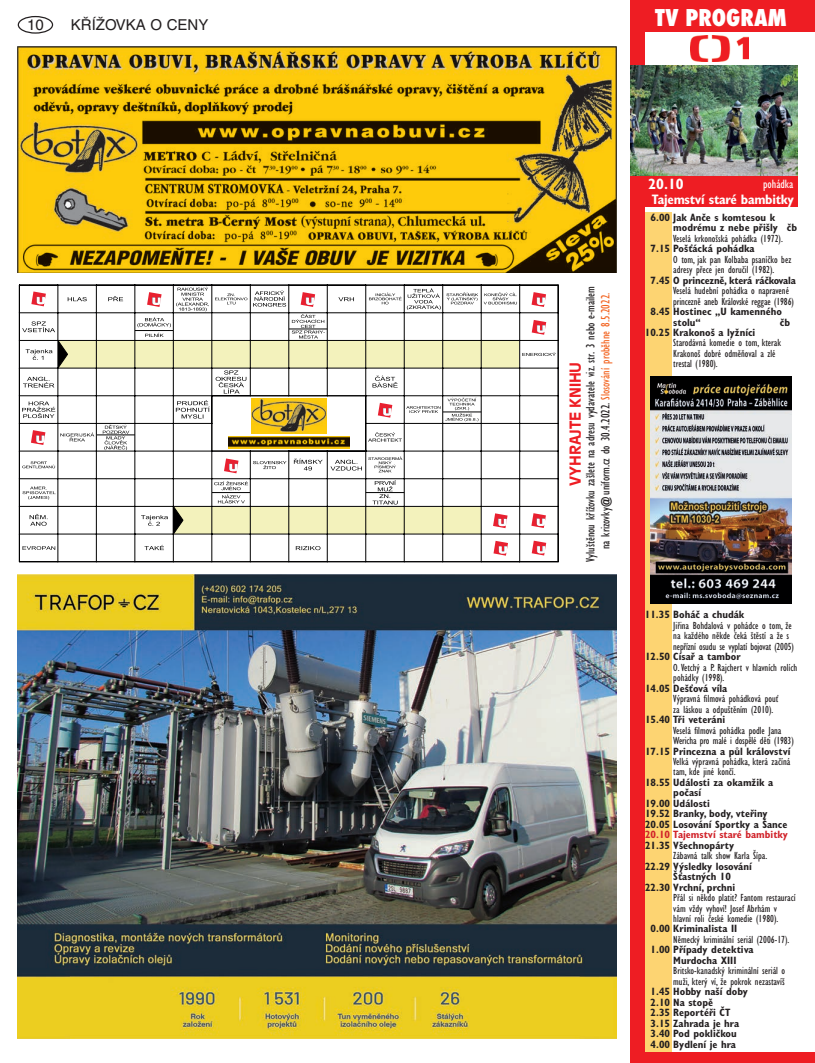
<style>
.page{position:relative;width:815px;height:1063px;background:#fff}
.page>*{position:absolute;margin:0;border:0;box-sizing:border-box;transform-origin:0 0}
.t1{font:800 condensed 22.5px "Futura";color:#fff}
.t2{font:15px "Helvetica CE";color:#231f20}
.t3{font:700 15px "Antique Olive CE";letter-spacing:-.01em;color:#ee1d23}
.t4{font:700 condensed 15px "Gill Sans CE";color:#fff}
.t5{font:700 condensed 13.75px "Gill Sans CE";letter-spacing:-.02em;color:#fff}
.t6{font:condensed 12.5px/15px "Gill Sans CE";color:#231f20;text-align:center}
.t7{font:condensed 12.5px "Gill Sans CE";color:#fff}
.t8{font:condensed 10.62px/10.5px "Gill Sans CE";color:#231f20}
.t9{font:700 condensed 10.62px/10.5px "Gill Sans CE";color:#231f20}
.t10{font:700 condensed 10.62px "Gill Sans CE";letter-spacing:-.02em;color:#231f20}
.t11{font:700 condensed 10.62px "Gill Sans CE";color:#d1232a}
.s1{color:#f36421}
</style>
<div class="page">
<div style="left:18px;top:16px;width:35px;height:18px;border:1px solid #231f20;border-radius:50%"></div>
<div style="left:631px;top:0;width:184px;height:32px;background:#ee1d23"></div>
<div style="left:631px;top:175px;width:166px;height:32px;background:#ee1d23"></div>
<img style="left:690px;top:35px;width:58px;height:27px">
<div style="left:631px;top:0;width:14px;height:1063px;background:#ee1d23"></div>
<div style="left:631px;top:1052px;width:184px;height:11px;background:#ee1d23"></div>
<div style="left:645px;top:213px;width:26px;height:839px;background:#fdd472"></div>
<img style="left:631px;top:66px;width:166px;height:109px">
<img style="left:18px;top:574px;width:599px;height:464px">
<img style="left:18px;top:46px;width:599px;height:227px">
<img style="left:650px;top:376px;width:142px;height:227px">
<hr style="left:96px;top:434px;width:39px;height:1px;background:#000001">
<div style="left:96px;top:340px;width:39px;height:28px;background:#f3f2bc"></div>
<hr style="left:96px;top:534px;width:39px;height:1px;background:#000001">
<hr style="left:96px;top:478px;width:39px;height:1px;background:#000001">
<hr style="left:96px;top:368px;width:39px;height:1px;background:#000001">
<hr style="left:96px;top:340px;width:39px;height:1px;background:#000001">
<hr style="left:96px;top:506px;width:39px;height:1px;background:#000001">
<hr style="left:96px;top:396px;width:39px;height:1px;background:#000001">
<hr style="left:96px;top:561px;width:39px;height:1px;background:#000001">
<hr style="left:96px;top:312px;width:39px;height:1px;background:#000001">
<hr style="left:96px;top:285px;width:39px;height:1px;background:#000001">
<hr style="left:96px;top:451px;width:39px;height:1px;background:#000001">
<hr style="left:96px;top:423px;width:39px;height:1px;background:#000001">
<svg style="left:19px;top:285px;width:78px;height:277px"></svg>
<svg style="left:103px;top:285px;width:456px;height:277px"></svg>
<img style="left:251px;top:398px;width:76px;height:36px">
<img style="left:229px;top:436px;width:121px;height:12px">
<h2 class="t2" style="left:27px;top:16px;width:18px">10</h2>
<h1 class="t1" style="left:655px;top:2px;width:133px">TV PROGRAM</h1>
<h2 class="t2" style="left:71px;top:16px;width:139px">KŘÍŽOVKA O CENY</h2>
<p class="t6" style="left:583px;top:562px;width:277px;rotate:-90deg">Vyluštěnou křížovku zašlete na adresu vydavatele viz. str. 3 nebo e-mailem na krizovky@uniform.cz do 30.4.2022. <span class="s1">Slosování proběhne 8.5.2022.</span></p>
<h2 class="t3" style="left:567px;top:486px;width:125px;rotate:-90deg">VYHRAJTE KNIHU</h2>
<h2 class="t4" style="left:648px;top:175px;width:37px">20.10</h2>
<p class="t5" style="left:652px;top:191px;width:144px">Tajemství staré bambitky</p>
<p class="t7" style="left:763px;top:176px;width:32px">pohádka</p>
<p class="t9" style="left:673px;top:212px;width:126px;text-indent:-23px">6.00 Jak Anče s komtesou k modrému z nebe přišly čb</p>
<p class="t8" style="left:673px;top:233px;width:111px">Veselá krkonošská pohádka (1972).</p>
<p class="t9" style="left:651px;top:243px;width:106px">7.15 Pošťácká pohádka</p>
<p class="t8" style="left:673px;top:254px;width:120px">O tom, jak pan Kolbaba psaníčko bez adresy přece jen doručil (1982).</p>
<p class="t10" style="left:651px;top:274px;width:147px">7.45 O princezně, která ráčkovala</p>
<p class="t8" style="left:673px;top:285px;width:122px">Veselá hudební pohádka o napravené princezně aneb Královské reggae (1986)</p>
<p class="t9" style="left:673px;top:306px;width:110px;text-indent:-23px">8.45 Hostinec „U kamenného stolu“</p>
<p class="t9" style="left:780px;top:317px;width:12px">čb</p>
<p class="t9" style="left:645px;top:327px;width:112px">10.25 Krakonoš a lyžníci</p>
<p class="t8" style="left:673px;top:338px;width:109px">Starodávná komedie o tom, kterak<br>Krakonoš dobré odměňoval a zlé trestal (1980).</p>
<p class="t9" style="left:645px;top:610px;width:101px">11.35 Boháč a chudák</p>
<p class="t8" style="left:673px;top:620px;width:122px">Jiřina Bohdalová v pohádce o tom, že na každého někde čeká štěstí a že s nepřízní osudu se vyplatí bojovat (2005)</p>
<p class="t9" style="left:645px;top:652px;width:97px">12.50 Císař a tambor</p>
<p class="t8" style="left:673px;top:662px;width:125px">O.Vetchý a P. Rajchert v hlavních rolích pohádky (1998).</p>
<p class="t9" style="left:645px;top:683px;width:84px">14.05 Dešťová víla</p>
<p class="t8" style="left:673px;top:693px;width:107px">Výpravná filmová pohádková pouť za láskou a odpuštěním (2010).</p>
<p class="t9" style="left:645px;top:714px;width:81px">15.40 Tři veteráni</p>
<p class="t8" style="left:673px;top:725px;width:122px">Veselá filmová pohádka podle Jana<br>Wericha pro malé i dospělé děti (1983)</p>
<p class="t9" style="left:645px;top:746px;width:147px">17.15 Princezna a půl království</p>
<p class="t8" style="left:673px;top:756px;width:119px">Velká výpravná pohádka, která začíná tam, kde jiné končí.</p>
<p class="t9" style="left:645px;top:777px;width:130px">18.55 Události za okamžik a</p>
<p class="t9" style="left:673px;top:788px;width:29px">počasí</p>
<p class="t9" style="left:645px;top:798px;width:66px">19.00 Události</p>
<p class="t9" style="left:645px;top:809px;width:124px">19.52 Branky, body, vteřiny</p>
<p class="t9" style="left:645px;top:819px;width:144px">20.05 Losování Sportky a Šance</p>
<p class="t11" style="left:645px;top:828px;width:144px">20.10 Tajemství staré bambitky</p>
<p class="t9" style="left:645px;top:840px;width:91px">21.35 Všechnopárty</p>
<p class="t8" style="left:673px;top:850px;width:95px">Zábavná talk show Karla Šípa.</p>
<p class="t9" style="left:645px;top:861px;width:108px">22.29 Výsledky losování</p>
<p class="t9" style="left:673px;top:871px;width:59px">Šťastných 10</p>
<p class="t9" style="left:645px;top:882px;width:92px">22.30 Vrchní, prchni</p>
<p class="t8" style="left:673px;top:892px;width:124px">Přál si někdo platit? Fantom restaurací vám vždy vyhoví! Josef Abrhám v hlavní roli české komedie (1980).</p>
<p class="t9" style="left:651px;top:924px;width:88px">0.00 Kriminalista II</p>
<p class="t8" style="left:673px;top:934px;width:118px">Německý kriminální seriál (2006-17).</p>
<p class="t9" style="left:651px;top:945px;width:104px;text-align:center">1.00 Případy detektiva<br>Murdocha XIII</p>
<p class="t8" style="left:673px;top:966px;width:113px">Britsko-kanadský kriminální seriál o muži, který ví, že pokrok nezastavíš</p>
<p class="t9" style="left:651px;top:986px;width:99px">1.45 Hobby naší doby<br>2.10 Na stopě<br>2.35 Reportéři ČT<br>3.15 Zahrada je hra<br>3.40 Pod pokličkou<br>4.00 Bydlení je hra</p>
</div>
